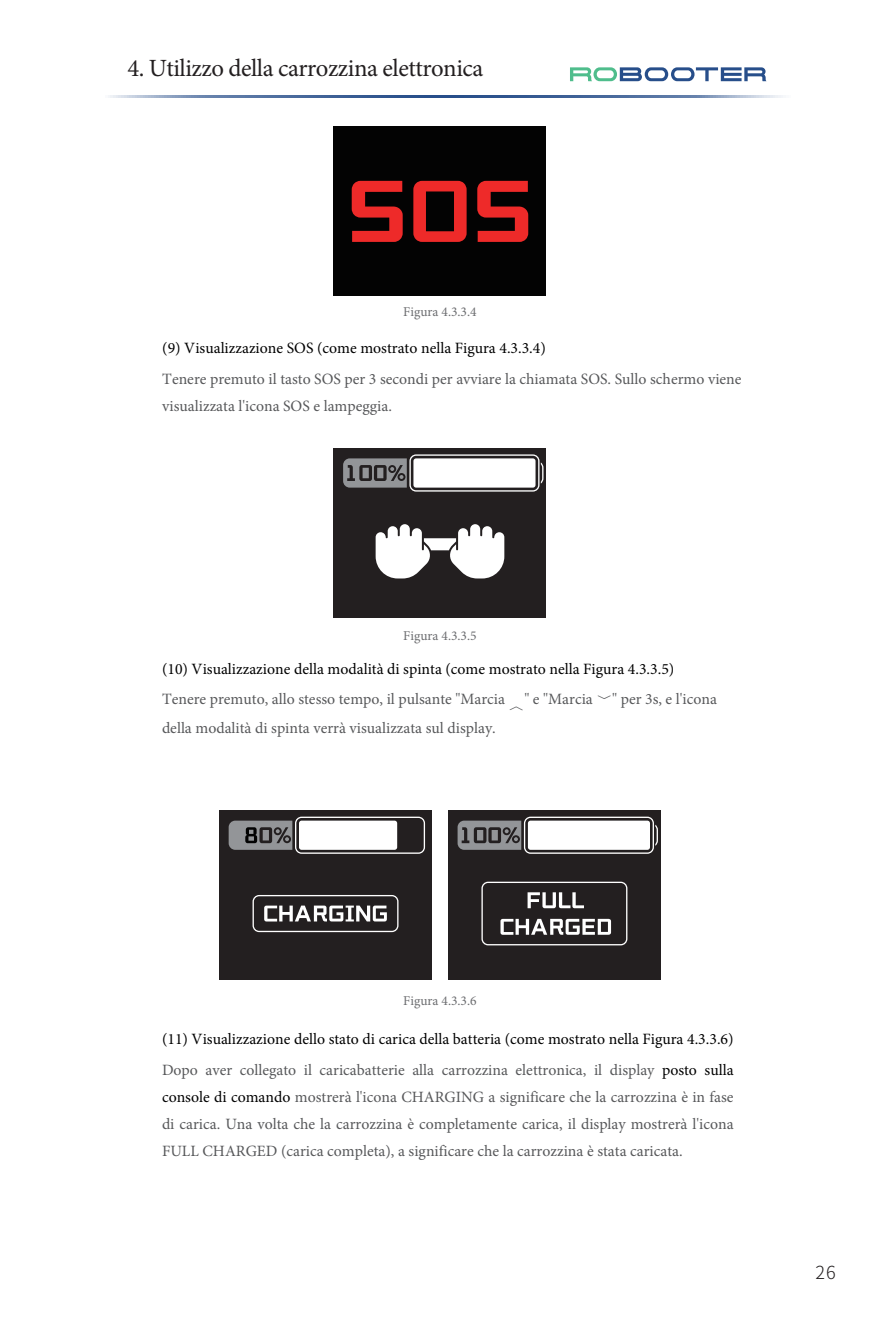
<style>
.page{position:relative;width:893px;height:1340px;background:#fff}
.page>*{position:absolute;margin:0;border:0;box-sizing:border-box;transform-origin:0 0}
.t1{font:24.75px "Minion Pro";letter-spacing:-.02em;color:#231f20}
.t2{font:300 18px "Source Han Sans CN";color:#231f20}
.t3{font:15.75px/26.8px "Minion Pro";color:#57585a}
.t4{font:15.75px/31.3px "Minion Pro";color:#000}
.t5{font:13.5px "Minion Pro";color:#6c6d70}
.s1{color:#000}
.s2{font-family:"Microsoft Himalaya"}
.s3{color:#57585a}
</style>
<div class="page">
<div style="left:334px;top:448px;width:212px;height:169px;background:#231f20"></div>
<svg style="left:343px;top:454px;width:200px;height:37px"></svg>
<svg style="left:376px;top:524px;width:128px;height:54px"></svg>
<div style="left:448px;top:810px;width:213px;height:169px;background:#231f20"></div>
<svg style="left:458px;top:816px;width:200px;height:37px"></svg>
<svg style="left:481px;top:881px;width:146px;height:64px"></svg>
<div style="left:219px;top:810px;width:213px;height:169px;background:#231f20"></div>
<svg style="left:253px;top:895px;width:145px;height:37px"></svg>
<svg style="left:229px;top:816px;width:196px;height:37px"></svg>
<div style="left:299px;top:820px;width:98px;height:29px;background:#fff;border-radius:3px"></div>
<div style="left:334px;top:126px;width:212px;height:170px;background:#030303"></div>
<svg style="left:352px;top:181px;width:51px;height:61px"></svg>
<svg style="left:413px;top:181px;width:54px;height:61px"></svg>
<svg style="left:477px;top:181px;width:51px;height:61px"></svg>
<svg style="left:108px;top:95px;width:675px;height:3px;background:#5e7ba8"></svg>
<svg style="left:570px;top:67px;width:196px;height:14px"></svg>
<h1 class="t1" style="left:128px;top:51px;width:357px">4. Utilizzo della carrozzina elettronica</h1>
<p class="t5" style="left:403px;top:303px;width:75px">Figura 4.3.3.4</p>
<p class="t4" style="left:162px;top:332px;width:385px">(9) Visualizzazione SOS (come mostrato nella Figura 4.3.3.4)</p>
<p class="t3" style="left:162px;top:366px;width:581px">Tenere premuto il tasto SOS per 3 secondi per avviare la chiamata SOS. Sullo schermo viene visualizzata l'icona SOS e lampeggia.</p>
<p class="t5" style="left:403px;top:626px;width:75px">Figura 4.3.3.5</p>
<p class="t3" style="left:162px;top:655px;width:556px;line-height:29px"><span class="s1">(10) Visualizzazione della modalità di spinta (come mostrato nella Figura 4.3.3.5)<br></span>Tenere premuto, allo stesso tempo, il pulsante "Marcia <span class="s2">︿</span>" e "Marcia <span class="s2">﹀</span>" per 3s, e l'icona della modalità di spinta verrà visualizzata sul display.</p>
<p class="t5" style="left:403px;top:992px;width:75px">Figura 4.3.3.6</p>
<p class="t4" style="left:162px;top:1023px;width:573px">(11) Visualizzazione dello stato di carica della batteria (come mostrato nella Figura 4.3.3.6)<br><span class="s3">Dopo aver collegato il caricabatterie alla carrozzina elettronica, il display</span> posto sulla</p>
<p class="t3" style="left:162px;top:1083px;width:573px;text-align:justify"><span class="s1">console di comando</span> mostrerà l'icona CHARGING a significare che la carrozzina è in fase di carica. Una volta che la carrozzina è completamente carica, il display mostrerà l'icona FULL CHARGED (carica completa), a significare che la carrozzina è stata caricata.</p>
<p class="t2" style="left:815px;top:1263px;width:22px">26</p>
</div>
